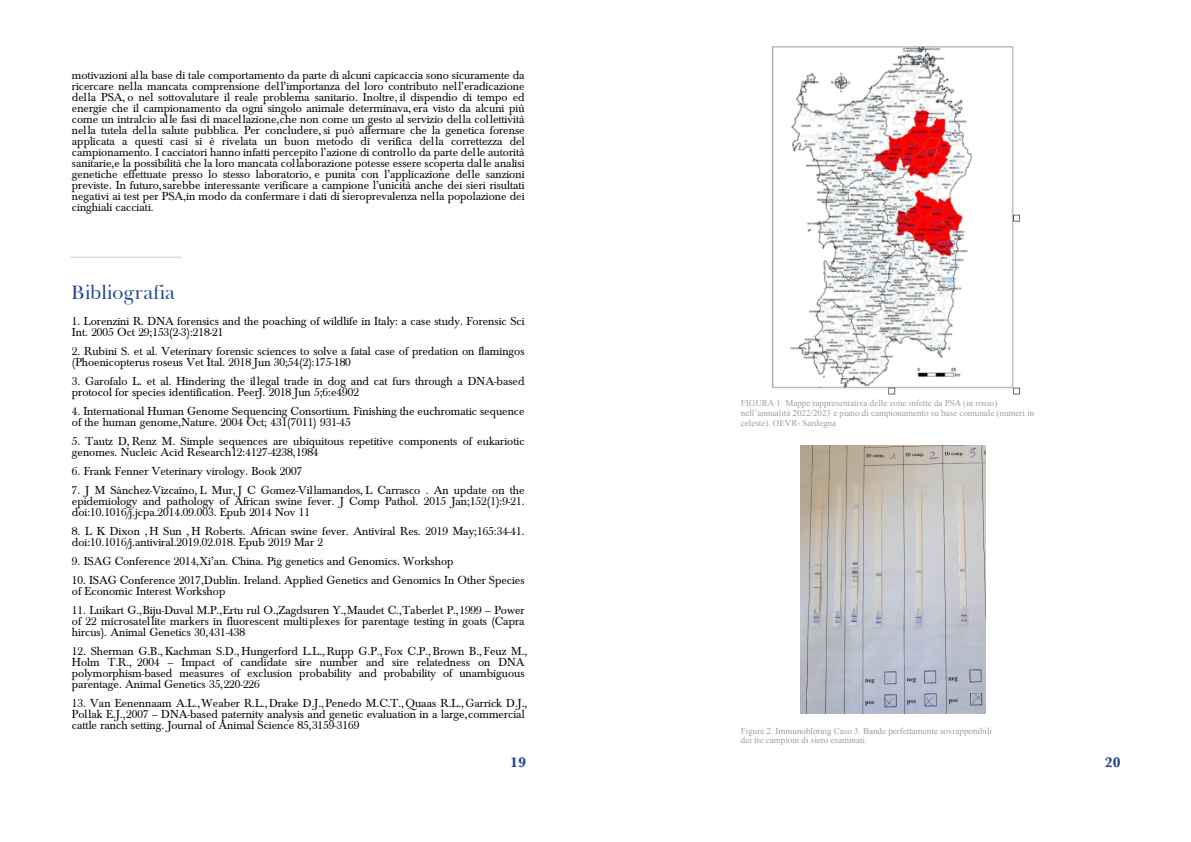
<style>
.page{position:relative;width:1191px;height:842px;background:#fff}
.page>*{position:absolute;margin:0;border:0;box-sizing:border-box;transform-origin:0 0}
.t1{font:20px "Baskerville BT";color:#28489a}
.t2{font:700 14.6px "Baskerville";color:#28489a}
.t3{font:12px/11px "Baskerville";color:#080704}
.t4{font:9px/10px "Times New Roman";color:rgb(8 7 4/.4)}
</style>
<div class="page">
<img style="left:771px;top:46px;width:249px;height:349px">
<img style="left:800px;top:445px;width:185px;height:269px">
<hr style="left:71px;top:257px;width:110px;height:1px;background:#d9d9d8">
<p class="t3" style="left:72px;top:71px;width:454px;text-align:justify">motivazioni alla base di tale comportamento da parte di alcuni capicaccia sono sicuramente da ricercare nella mancata comprensione dell’importanza del loro contributo nell’eradicazione della PSA, o nel sottovalutare il reale problema sanitario. Inoltre, il dispendio di tempo ed energie che il campionamento da ogni singolo animale determinava, era visto da alcuni più come un intralcio alle fasi di macellazione,che non come un gesto al servizio della collettività nella tutela della salute pubblica. Per concludere, si può affermare che la genetica forense applicata a questi casi si è rivelata un buon metodo di verifica della correttezza del campionamento. I cacciatori hanno infatti percepito l’azione di controllo da parte delle autorità sanitarie,e la possibilità che la loro mancata collaborazione potesse essere scoperta dalle analisi genetiche effettuate presso lo stesso laboratorio, e punita con l’applicazione delle sanzioni previste. In futuro, sarebbe interessante verificare a campione l’unicità anche dei sieri risultati negativi ai test per PSA,in modo da confermare i dati di sieroprevalenza nella popolazione dei cinghiali cacciati.</p>
<h1 class="t1" style="left:71px;top:284px;width:106px">Bibliografia</h1>
<p class="t3" style="left:72px;top:317px;width:454px">1. Lorenzini R. DNA forensics and the poaching of wildlife in Italy: a case study. Forensic Sci<br>Int. 2005 Oct 29;153(2-3):218-21</p>
<p class="t3" style="left:72px;top:347px;width:454px">2. Rubini S. et al. Veterinary forensic sciences to solve a fatal case of predation on flamingos (Phoenicopterus roseus Vet Ital. 2018 Jun 30;54(2):175-180</p>
<p class="t3" style="left:72px;top:377px;width:454px">3. Garofalo L. et al. Hindering the illegal trade in dog and cat furs through a DNA-based protocol for species identification. PeerJ. 2018 Jun 5;6:e4902</p>
<p class="t3" style="left:72px;top:407px;width:454px">4. International Human Genome Sequencing Consortium. Finishing the euchromatic sequence of the human genome,Nature. 2004 Oct; 431(7011) 931-45</p>
<p class="t3" style="left:72px;top:437px;width:454px">5. Tautz D, Renz M. Simple sequences are ubiquitous repetitive components of eukariotic genomes. Nucleic Acid Research12:4127-4238,1984</p>
<p class="t3" style="left:72px;top:467px;width:232px">6. Frank Fenner Veterinary virology. Book 2007</p>
<p class="t3" style="left:72px;top:486px;width:454px;text-align:justify">7. J M Sánchez-Vizcaíno, L Mur, J C Gomez-Villamandos, L Carrasco . An update on the epidemiology and pathology of African swine fever. J Comp Pathol. 2015 Jan;152(1):9-21. doi:10.1016/j.jcpa.2014.09.003. Epub 2014 Nov 11</p>
<p class="t3" style="left:72px;top:527px;width:454px">8. L K Dixon , H Sun , H Roberts. African swine fever. Antiviral Res. 2019 May;165:34-41. doi:10.1016/j.antiviral.2019.02.018. Epub 2019 Mar 2</p>
<p class="t3" style="left:72px;top:557px;width:383px">9. ISAG Conference 2014,Xi’an. China. Pig genetics and Genomics. Workshop</p>
<p class="t3" style="left:72px;top:576px;width:454px">10. ISAG Conference 2017,Dublin. Ireland. Applied Genetics and Genomics In Other Species of Economic Interest Workshop</p>
<p class="t3" style="left:72px;top:606px;width:454px;text-align:justify">11. Luikart G.,Biju-Duval M.P.,Ertu rul O.,Zagdsuren Y.,Maudet C.,Taberlet P.,1999 – Power of 22 microsatellite markers in fluorescent multiplexes for parentage testing in goats (Capra hircus). Animal Genetics 30,431-438</p>
<p class="t3" style="left:72px;top:647px;width:457px">12. Sherman G.B., Kachman S.D., Hungerford L.L., Rupp G.P., Fox C.P., Brown B., Feuz M., Holm T.R., 2004 – Impact of candidate sire number and sire relatedness on DNA polymorphism-based measures of exclusion probability and probability of unambiguous parentage. Animal Genetics 35,220-226</p>
<p class="t3" style="left:72px;top:699px;width:457px">13. Van Eenennaam A.L., Weaber R.L., Drake D.J., Penedo M.C.T., Quaas R.L., Garrick D.J.,<br>Pollak E.J.,2007 – DNA-based paternity analysis and genetic evaluation in a large,commercial cattle ranch setting. Journal of Animal Science 85,3159-3169</p>
<p class="t2" style="left:510px;top:754px;width:17px">19</p>
<p class="t4" style="left:741px;top:398px;width:295px">FIGURA 1: Mappe rappresentativa delle zone infette da PSA (in rosso) nell’annualità 2022/2023 e piano di campionamento su base comunale (numeri in celeste). OEVR- Sardegna</p>
<p class="t4" style="left:741px;top:728px;width:253px;line-height:9px">Figure 2. Immunobloting Caso 3. Bande perfettamente sovrapponibili dei tre campioni di siero esaminati.</p>
<p class="t2" style="left:1105px;top:754px;width:17px">20</p>
</div>
